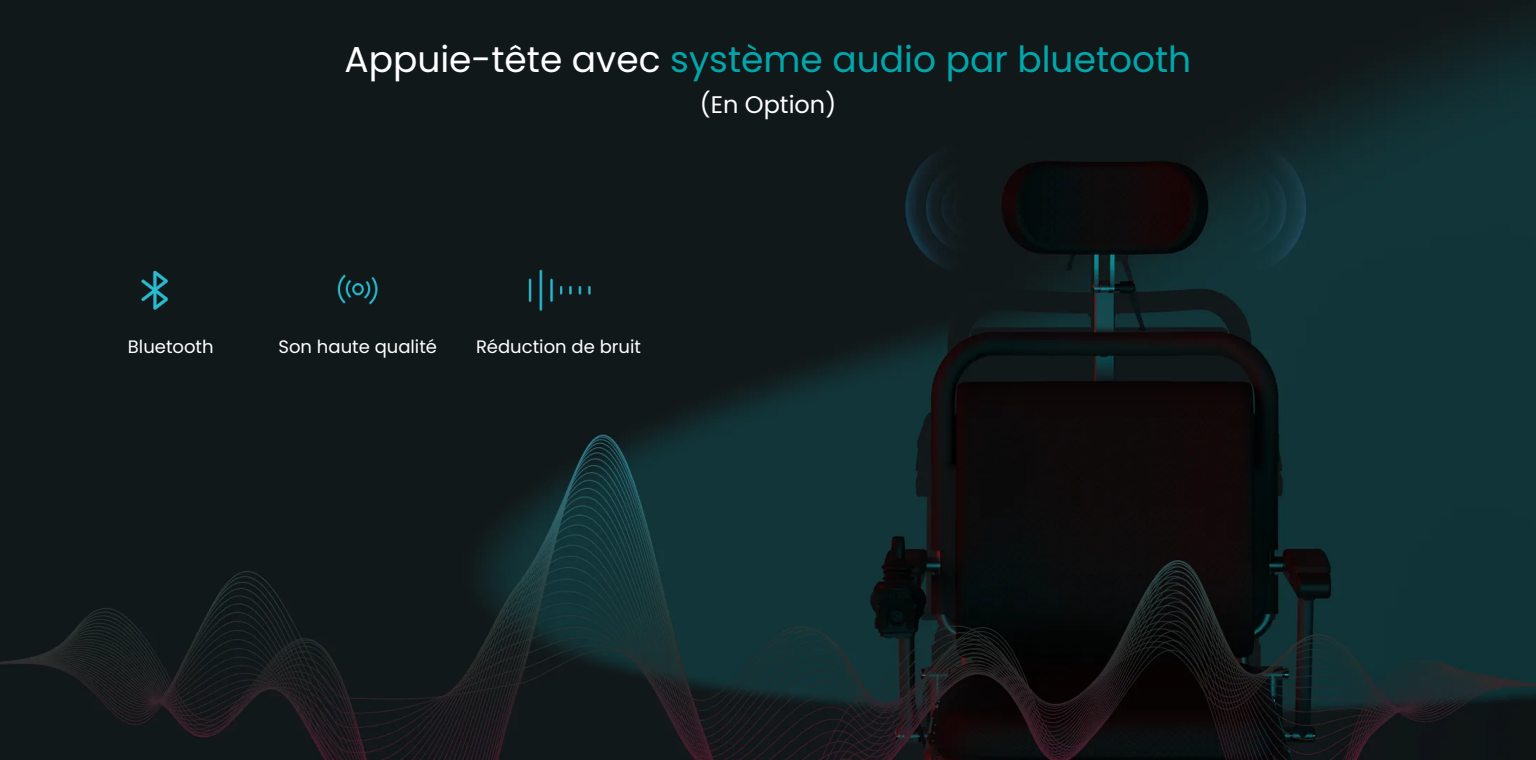
<style>
.page{position:relative;width:1536px;height:760px;background:#fff}
.page>*{position:absolute;margin:0;border:0;box-sizing:border-box;transform-origin:0 0}
.t1{font:36px "Poppins";color:#01a7ac}
.t2{font:24px "Poppins";color:#fff}
.t3{font:18px "Poppins";color:#fff}
.s1{color:#fff}
</style>
<div class="page">
<img style="left:0;top:0;width:1536px;height:760px">
<img style="left:122px;top:255px;width:71px;height:71px">
<img style="left:322px;top:255px;width:72px;height:71px">
<img style="left:523px;top:255px;width:71px;height:71px">
<p class="t1" style="left:344px;top:34px;width:848px"><span class="s1">Appuie-tête avec</span> système audio par bluetooth</p>
<p class="t2" style="left:700px;top:88px;width:138px">(En Option)</p>
<p class="t3" style="left:128px;top:334px;width:87px">Bluetooth</p>
<p class="t3" style="left:279px;top:334px;width:160px">Son haute qualité</p>
<p class="t3" style="left:476px;top:334px;width:167px">Réduction de bruit</p>
</div>
